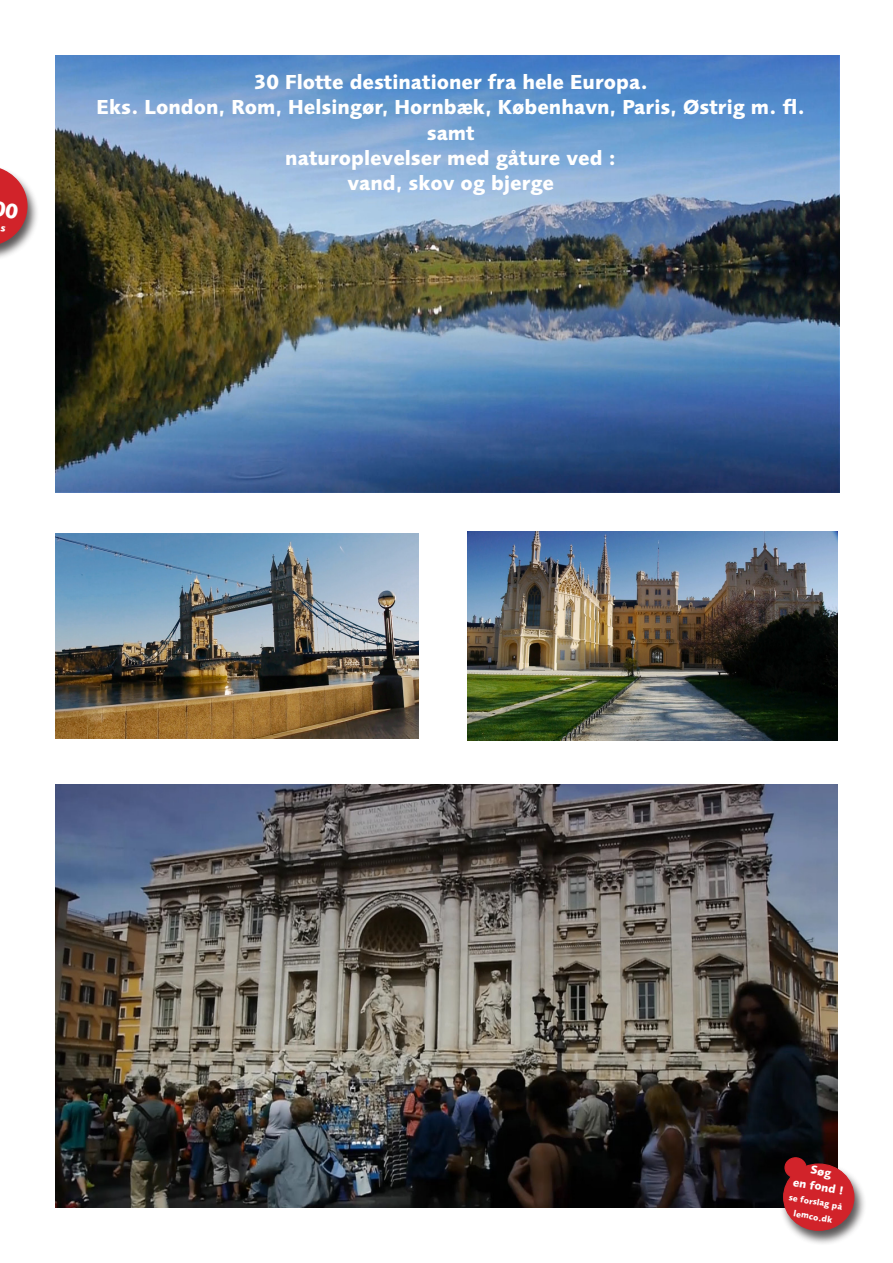
<style>
.page{position:relative;width:893px;height:1263px;background:#fff}
.page>*{position:absolute;margin:0;border:0;box-sizing:border-box;transform-origin:0 0}
.t1{font:700 21px "Foundry Sans";color:#fff}
.t2{font:700 12px "Foundry Sans";color:#fff}
.t3{font:700 9px "Foundry Sans";color:#fff}
</style>
<div class="page">
<img style="left:55px;top:784px;width:783px;height:424px">
<img style="left:55px;top:55px;width:784px;height:438px">
<img style="left:55px;top:534px;width:363px;height:204px">
<img style="left:467px;top:532px;width:370px;height:208px">
<div style="left:780px;top:1156px;width:87px;height:90px;background:#231f20;opacity:.75"></div>
<div style="left:784px;top:1164px;width:70px;height:66px;background:#d1232a;border-radius:50%"></div>
<div style="left:783px;top:1163px;width:71px;height:68px;border:1px solid #d1232a;border-radius:50%"></div>
<div style="left:785px;top:1158px;width:21px;height:19px;background:#d1232a;border-radius:50%"></div>
<div style="left:784px;top:1157px;width:23px;height:21px;border:1px solid #d1232a;border-radius:50%"></div>
<div style="left:0;top:157px;width:40px;height:105px;background:#231f20;opacity:.75"></div>
<svg style="left:810px;top:1165px;width:22px;height:2px"></svg>
<svg style="left:0;top:166px;width:28px;height:80px;background:#cb555a"></svg>
<p class="t1" style="left:253px;top:70px;width:396px">30 Flotte destinationer fra hele Europa.</p>
<p class="t1" style="left:96px;top:95px;width:710px">Eks. London, Rom, Helsingør, Hornbæk, København, Paris, Østrig m. fl.</p>
<p class="t1" style="left:427px;top:120px;width:49px">samt</p>
<p class="t1" style="left:285px;top:145px;width:332px">naturoplevelser med gåture ved :</p>
<p class="t1" style="left:347px;top:171px;width:208px">vand, skov og bjerge</p>
<p class="t2" style="left:794px;top:1174px;width:53px;rotate:10deg">en fond !</p>
<p class="t3" style="left:790px;top:1192px;width:56px;rotate:10deg">se forslag på</p>
<p class="t3" style="left:795px;top:1208px;width:41px;rotate:10deg">lemco.dk</p>
</div>
